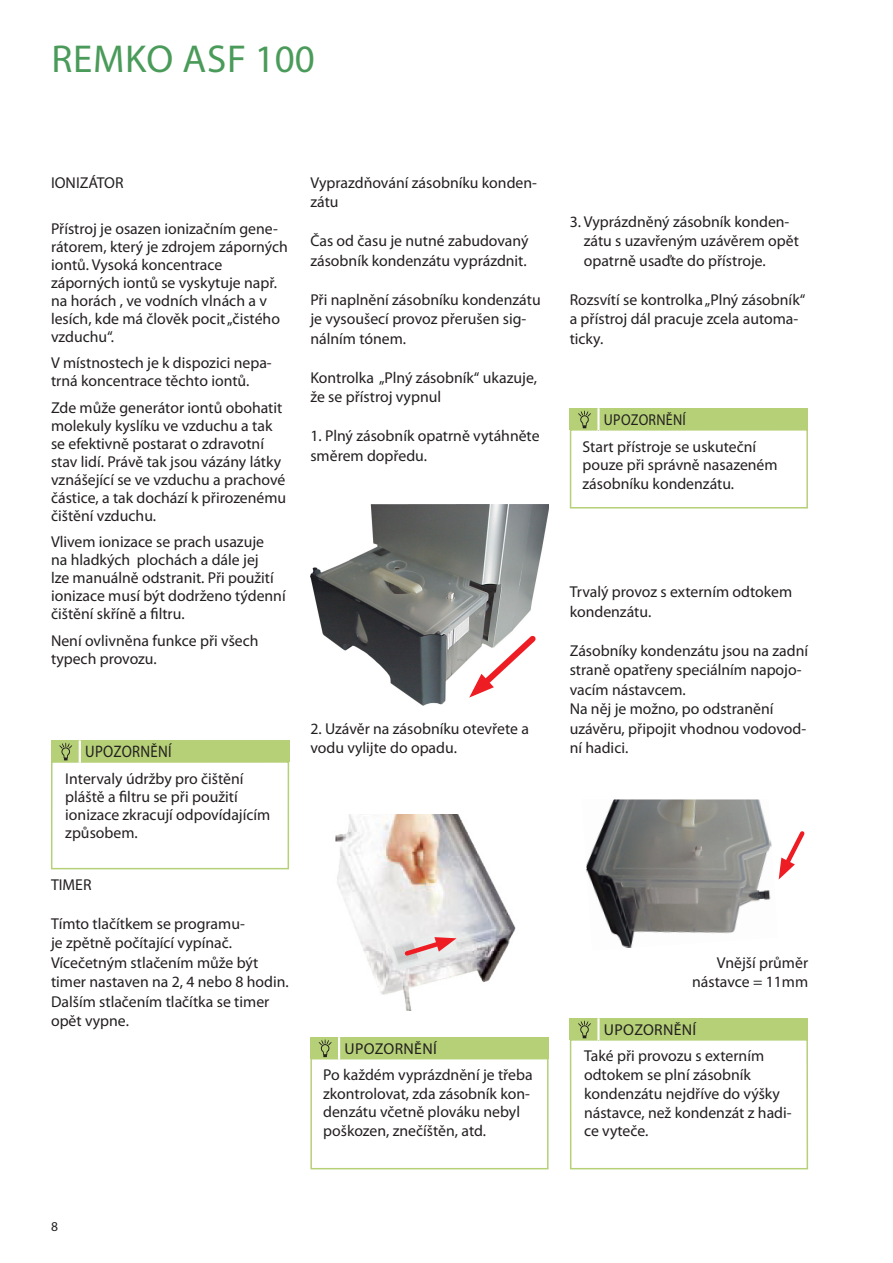
<style>
.page{position:relative;width:893px;height:1263px;background:#fff}
.page>*{position:absolute;margin:0;border:0;box-sizing:border-box;transform-origin:0 0}
.t1{font:39px "Myriad Pro";letter-spacing:.02em;color:#4a9b5a}
.fließtext{font:16.65px "Myriad Pro";letter-spacing:.02em;color:#231f20;scale:.88 1}
.fließtext_liste{font:15.75px/18px "Myriad Pro";color:#231f20}
.Fließtext{font:15.75px/19.5px "Myriad Pro";color:#231f20}
.Kursiv{font:15.75px/18.9px "Myriad Pro";color:#231f20}
.fließtext-2{font:15.75px "Myriad Pro";letter-spacing:.02em;color:#231f20}
.fließtext-3{font:15.75px "Myriad Pro";letter-spacing:.02em;color:#231f20;scale:.89 1}
.t2{font:13.5px "Myriad Pro";color:#231f20}
</style>
<div class="page">
<img style="left:335px;top:814px;width:181px;height:197px">
<div style="left:310px;top:1058px;width:239px;height:111px;border:2px solid #b5d077"></div>
<div style="left:310px;top:1037px;width:239px;height:21px;background:#b5d077"></div>
<div style="left:338px;top:1037px;width:2px;height:22px;border:2px solid #fff"></div>
<svg style="left:319px;top:1039px;width:13px;height:18px"></svg>
<img style="left:310px;top:505px;width:239px;height:201px">
<svg style="left:469px;top:630px;width:72px;height:68px"></svg>
<img style="left:586px;top:799px;width:186px;height:149px">
<svg style="left:778px;top:831px;width:27px;height:48px"></svg>
<div style="left:51px;top:761px;width:238px;height:108px;border:2px solid #b5d077"></div>
<div style="left:51px;top:740px;width:238px;height:22px;background:#b5d077"></div>
<div style="left:79px;top:740px;width:2px;height:23px;border:2px solid #fff"></div>
<svg style="left:59px;top:743px;width:13px;height:17px"></svg>
<svg style="left:401px;top:936px;width:56px;height:23px"></svg>
<div style="left:570px;top:429px;width:238px;height:79px;border:2px solid #b5d077"></div>
<div style="left:570px;top:408px;width:238px;height:21px;background:#b5d077"></div>
<div style="left:597px;top:408px;width:3px;height:23px;border:2px solid #fff"></div>
<svg style="left:578px;top:411px;width:13px;height:17px"></svg>
<div style="left:570px;top:1039px;width:238px;height:130px;border:2px solid #b5d077"></div>
<div style="left:570px;top:1018px;width:238px;height:21px;background:#b5d077"></div>
<div style="left:597px;top:1018px;width:3px;height:23px;border:2px solid #fff"></div>
<svg style="left:578px;top:1021px;width:13px;height:17px"></svg>
<h1 class="t1" style="left:51px;top:35px;width:265px">REMKO ASF 100</h1>
<p class="Fließtext" style="left:51px;top:173px;width:74px">IONIZÁTOR</p>
<p class="fließtext_liste" style="left:51px;top:219px;width:238px">Přístroj je osazen ionizačním gene&shy;rátorem, který je zdrojem záporných iontů. Vysoká koncentrace záporných iontů se vyskytuje např. na horách , ve vodních vlnách a v lesích, kde má člověk pocit „čistého vzduchu“.</p>
<p class="fließtext_liste" style="left:51px;top:354px;width:222px">V místnostech je k dispozici nepa&shy;trná koncentrace těchto iontů.</p>
<p class="fließtext_liste" style="left:51px;top:398px;width:237px">Zde může generátor iontů obohatit molekuly kyslíku ve vzduchu a tak se efektivně postarat o zdravotní stav lidí. Právě tak jsou vázány látky vznášející se ve vzduchu a prachové částice, a tak dochází k přirozenému čištění vzduchu.</p>
<p class="fließtext_liste" style="left:51px;top:533px;width:236px">Vlivem ionizace se prach usazuje<br>na hladkých plochách a dále jej<br>lze manuálně odstranit. Při použití ionizace musí být dodrženo týdenní čištění skříně a filtru.</p>
<p class="fließtext_liste" style="left:51px;top:631px;width:209px">Není ovlivněna funkce při všech typech provozu.</p>
<p class="Fließtext" style="left:310px;top:173px;width:228px">Vyprazdňování zásobníku konden&shy;zátu</p>
<p class="Fließtext" style="left:310px;top:231px;width:220px">Čas od času je nutné zabudovaný zásobník kondenzátu vyprázdnit.</p>
<p class="Fließtext" style="left:310px;top:290px;width:232px">Při naplnění zásobníku kondenzátu je vysoušecí provoz přerušen sig&shy;nálním tónem.</p>
<p class="Fließtext" style="left:310px;top:368px;width:228px">Kontrolka „Plný zásobník“ ukazuje, že se přístroj vypnul</p>
<p class="Fließtext" style="left:310px;top:426px;width:231px">1. Plný zásobník opatrně vytáhněte směrem dopředu.</p>
<p class="fließtext" style="left:85px;top:742px;width:100px">UPOZORNĚNÍ</p>
<p class="fließtext_liste" style="left:65px;top:769px;width:207px">Intervaly údržby pro čištění pláště a filtru se při použití ionizace zkracují odpovídajícím způsobem.</p>
<p class="Fließtext" style="left:51px;top:875px;width:42px">TIMER</p>
<p class="fließtext_liste" style="left:51px;top:914px;width:239px;line-height:19.5px">Tímto tlačítkem se programu-<br>je zpětně počítající vypínač.<br>Vícečetným stlačením může být timer nastaven na 2, 4 nebo 8 hodin.<br>Dalším stlačením tlačítka se timer opět vypne.</p>
<p class="Fließtext" style="left:310px;top:719px;width:220px">2. Uzávěr na zásobníku otevřete a vodu vylijte do opadu.</p>
<p class="fließtext-2" style="left:345px;top:1038px;width:94px">UPOZORNĚNÍ</p>
<p class="Kursiv" style="left:323px;top:1065px;width:211px">Po každém vyprázdnění je třeba zkontrolovat, zda zásobník kon&shy;denzátu včetně plováku nebyl poškozen, znečíštěn, atd.</p>
<p class="Fließtext" style="left:584px;top:212px;width:217px;text-indent:-14px">3. Vyprázdněný zásobník konden&shy;zátu s uzavřeným uzávěrem opět opatrně usaďte do přístroje.</p>
<p class="Fließtext" style="left:570px;top:290px;width:237px">Rozsvítí se kontrolka „Plný zásobník“ a přístroj dál pracuje zcela automa&shy;ticky.</p>
<p class="fließtext-3" style="left:604px;top:410px;width:94px">UPOZORNĚNÍ</p>
<p class="Fließtext" style="left:583px;top:436px;width:197px;line-height:18.9px">Start přístroje se uskuteční pouze při správně nasazeném zásobníku kondenzátu.</p>
<p class="Fließtext" style="left:570px;top:582px;width:224px">Trvalý provoz s externím odtokem kondenzátu.</p>
<p class="Fließtext" style="left:570px;top:641px;width:240px">Zásobníky kondenzátu jsou na zadní straně opatřeny speciálním napojo&shy;vacím nástavcem.</p>
<p class="Fließtext" style="left:570px;top:699px;width:238px">Na něj je možno, po odstranění uzávěru, připojit vhodnou vodovod&shy;ní hadici.</p>
<p class="Fließtext" style="left:692px;top:953px;width:118px;text-align:right">Vnější průměr nástavce = 11mm</p>
<p class="fließtext-2" style="left:604px;top:1020px;width:94px">UPOZORNĚNÍ</p>
<p class="Kursiv" style="left:584px;top:1046px;width:209px">Také při provozu s externím odtokem se plní zásobník kondenzátu nejdříve do výšky nástavce, než kondenzát z hadi&shy;ce vyteče.</p>
<p class="t2" style="left:51px;top:1218px;width:8px">8</p>
</div>
